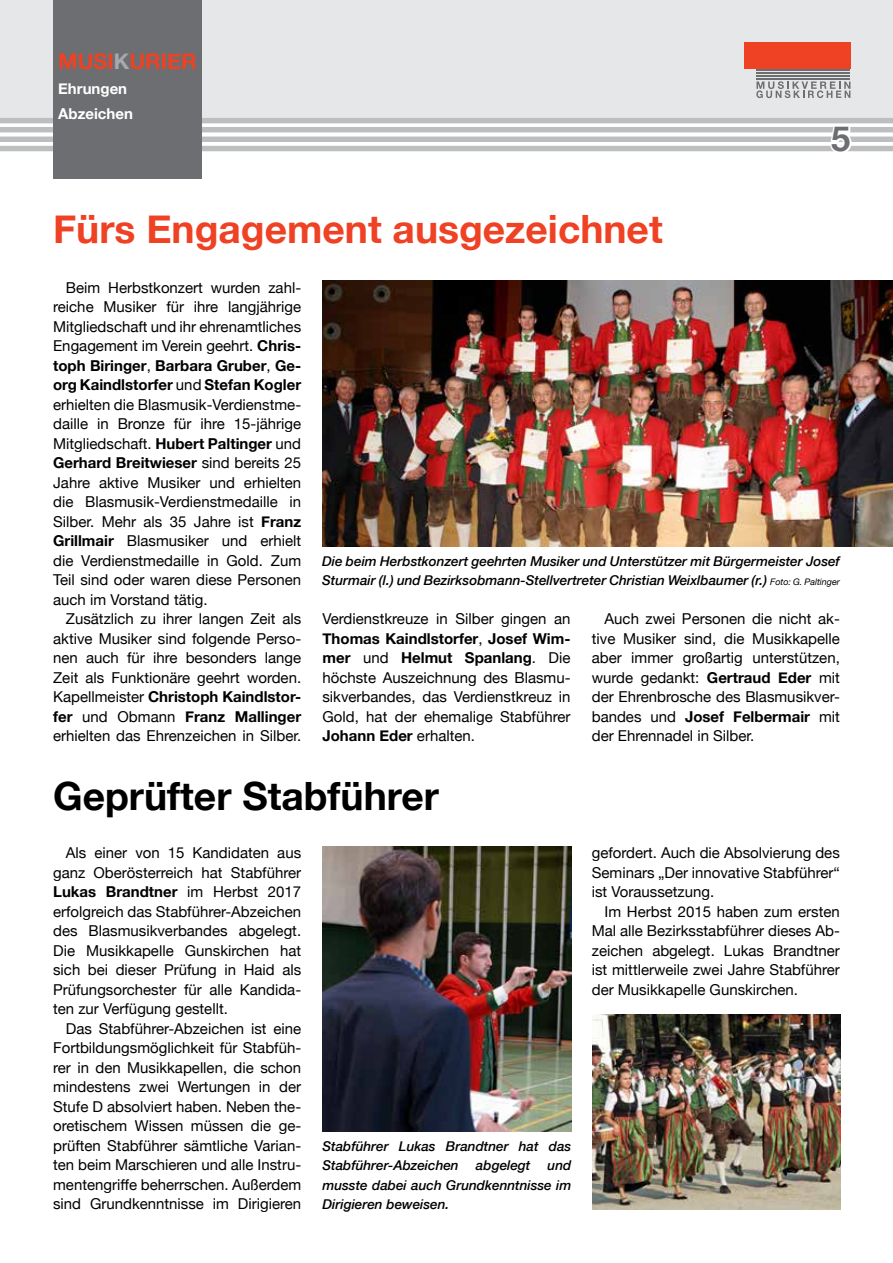
<style>
.page{position:relative;width:893px;height:1263px;background:#fff}
.page>*{position:absolute;margin:0;border:0;box-sizing:border-box;transform-origin:0 0}
.t1{font:700 39px "Helvetica Neue";color:#ef4123}
.t2{font:700 39px "Helvetica Neue";color:#000}
.t3{font:700 34.5px "Helvetica Neue";color:#6d6e71}
.t4{font:700 21.45px "Helvetica Neue";color:#ef4123}
.t5{font:15px/19.5px "Helvetica Neue";color:#000;text-align:justify}
.t6{font:700 15px/25px "Helvetica Neue";color:#fff}
.t7{font:italic 500 13.5px/19.5px "Helvetica Neue";color:#000}
.s1{color:#a7a9ac}
.s2{font-weight:700}
.s3{font-weight:400;font-size:9px}
</style>
<div class="page">
<div style="left:0;top:0;width:893px;height:118px;background:#e6e7e8"></div>
<div style="left:0;top:146px;width:893px;height:5px;background:#bcbec0"></div>
<div style="left:0;top:137px;width:893px;height:5px;background:#bcbec0"></div>
<div style="left:0;top:127px;width:893px;height:5px;background:#bcbec0"></div>
<div style="left:0;top:118px;width:893px;height:5px;background:#bcbec0"></div>
<div style="left:744px;top:43px;width:106px;height:26px;background:#ef4123"></div>
<svg style="left:756px;top:81px;width:94px;height:17px"></svg>
<hr style="left:756px;top:69px;width:94px;height:2px;background:#6d6e71">
<hr style="left:756px;top:72px;width:94px;height:2px;background:#6d6e71">
<hr style="left:756px;top:75px;width:94px;height:2px;background:#6d6e71">
<hr style="left:756px;top:78px;width:94px;height:2px;background:#6d6e71">
<svg style="left:827px;top:127px;width:27px;height:25px"></svg>
<div style="left:53px;top:0;width:149px;height:179px;background:#6d6e71"></div>
<img style="left:322px;top:281px;width:571px;height:265px">
<img style="left:592px;top:1014px;width:248px;height:195px">
<img style="left:323px;top:847px;width:248px;height:284px">
<h3 class="t4" style="left:58px;top:44px;width:140px">MUSI<span class="s1">K</span>URIER</h3>
<p class="t6" style="left:58px;top:76px;width:76px">Ehrungen<br>Abzeichen</p>
<h2 class="t3" style="left:831px;top:112px;width:21px">5</h2>
<h1 class="t1" style="left:53px;top:198px;width:611px">Fürs Engagement ausgezeichnet</h1>
<p class="t5" style="left:53px;top:278px;width:250px;text-indent:13px">Beim Herbstkonzert wurden zahl&shy;reiche Musiker für ihre langjährige Mitgliedschaft und ihr ehrenamtliches Engagement im Verein geehrt. <span class="s2">Chris&shy;toph Biringer</span>, <span class="s2">Barbara Gruber</span>, <span class="s2">Ge&shy;org Kaindlstorfer</span> und <span class="s2">Stefan Kogler </span>erhielten die Blasmusik-Verdienstme&shy;daille in Bronze für ihre 15-jährige Mitgliedschaft. <span class="s2">Hubert Paltinger</span> und <span class="s2">Gerhard Breitwieser</span> sind bereits 25<br>Jahre aktive Musiker und erhielten die Blasmusik-Verdienstmedaille in Silber. Mehr als 35 Jahre ist <span class="s2">Franz Grillmair</span> Blasmusiker und erhielt die Verdienstmedaille in Gold. Zum Teil sind oder waren diese Personen auch im Vorstand tätig.</p>
<p class="t5" style="left:53px;top:610px;width:250px;text-indent:13px">Zusätzlich zu ihrer langen Zeit als aktive Musiker sind folgende Perso&shy;nen auch für ihre besonders lange Zeit als Funktionäre geehrt worden.<br>Kapellmeister <span class="s2">Christoph Kaindlstor&shy;fer</span> und Obmann <span class="s2">Franz Mallinger </span>erhielten das Ehrenzeichen in Silber.</p>
<p class="t5" style="left:322px;top:610px;width:250px">Verdienstkreuze in Silber gingen an <span class="s2">Thomas Kaindlstorfer</span>, <span class="s2">Josef Wim&shy;mer</span> und <span class="s2">Helmut Spanlang</span>. Die höchste Auszeichnung des Blasmu&shy;sikverbandes, das Verdienstkreuz in Gold, hat der ehemalige Stabführer <span class="s2">Johann Eder</span> erhalten.</p>
<p class="t5" style="left:592px;top:610px;width:250px;text-indent:13px">Auch zwei Personen die nicht ak&shy;tive Musiker sind, die Musikkapelle aber immer großartig unterstützen, wurde gedankt: <span class="s2">Gertraud Eder</span> mit der Ehrenbrosche des Blasmusikver&shy;bandes und <span class="s2">Josef Felbermair</span> mit der Ehrennadel in Silber.</p>
<p class="t7" style="left:322px;top:550px;width:519px">Die beim Herbstkonzert geehrten Musiker und Unterstützer mit Bürgermeister Josef<br>Sturmair (l.) und Bezirksobmann-Stellvertreter Christian Weixlbaumer (r.) <span class="s3">Foto: G. Paltinger</span></p>
<h1 class="t2" style="left:53px;top:765px;width:387px">Geprüfter Stabführer</h1>
<p class="t5" style="left:53px;top:844px;width:250px;text-indent:13px">Als einer von 15 Kandidaten aus ganz Oberösterreich hat Stabführer <span class="s2">Lukas Brandtner</span> im Herbst 2017 erfolgreich das Stabführer-Abzeichen des Blasmusikverbandes abgelegt.<br>Die Musikkapelle Gunskirchen hat sich bei dieser Prüfung in Haid als Prüfungsorchester für alle Kandida&shy;ten zur Verfügung gestellt.</p>
<p class="t5" style="left:53px;top:1019px;width:250px;text-indent:13px">Das Stabführer-Abzeichen ist eine Fortbildungsmöglichkeit für Stabfüh&shy;rer in den Musikkapellen, die schon mindestens zwei Wertungen in der Stufe D absolviert haben. Neben the&shy;oretischem Wissen müssen die ge&shy;prüften Stabführer sämtliche Varian&shy;ten beim Marschieren und alle Instru&shy;mentengriffe beherrschen. Außerdem sind Grundkenntnisse im Dirigieren</p>
<p class="t7" style="left:322px;top:1135px;width:250px">Stabführer Lukas Brandtner hat das<br>Stabführer-Abzeichen</p>
<p class="t7" style="left:322px;top:1155px;width:250px;text-align:justify;text-indent:225px">und musste dabei auch Grundkenntnisse im Dirigieren beweisen.</p>
<p class="t7" style="left:476px;top:1155px;width:56px">abgelegt</p>
<p class="t5" style="left:592px;top:844px;width:250px">gefordert. Auch die Absolvierung des Seminars „Der innovative Stabführer“ ist Voraussetzung.</p>
<p class="t5" style="left:592px;top:902px;width:250px;text-indent:13px">Im Herbst 2015 haben zum ersten Mal alle Bezirksstabführer dieses Ab&shy;zeichen abgelegt. Lukas Brandtner ist mittlerweile zwei Jahre Stabführer der Musikkapelle Gunskirchen.</p>
</div>
